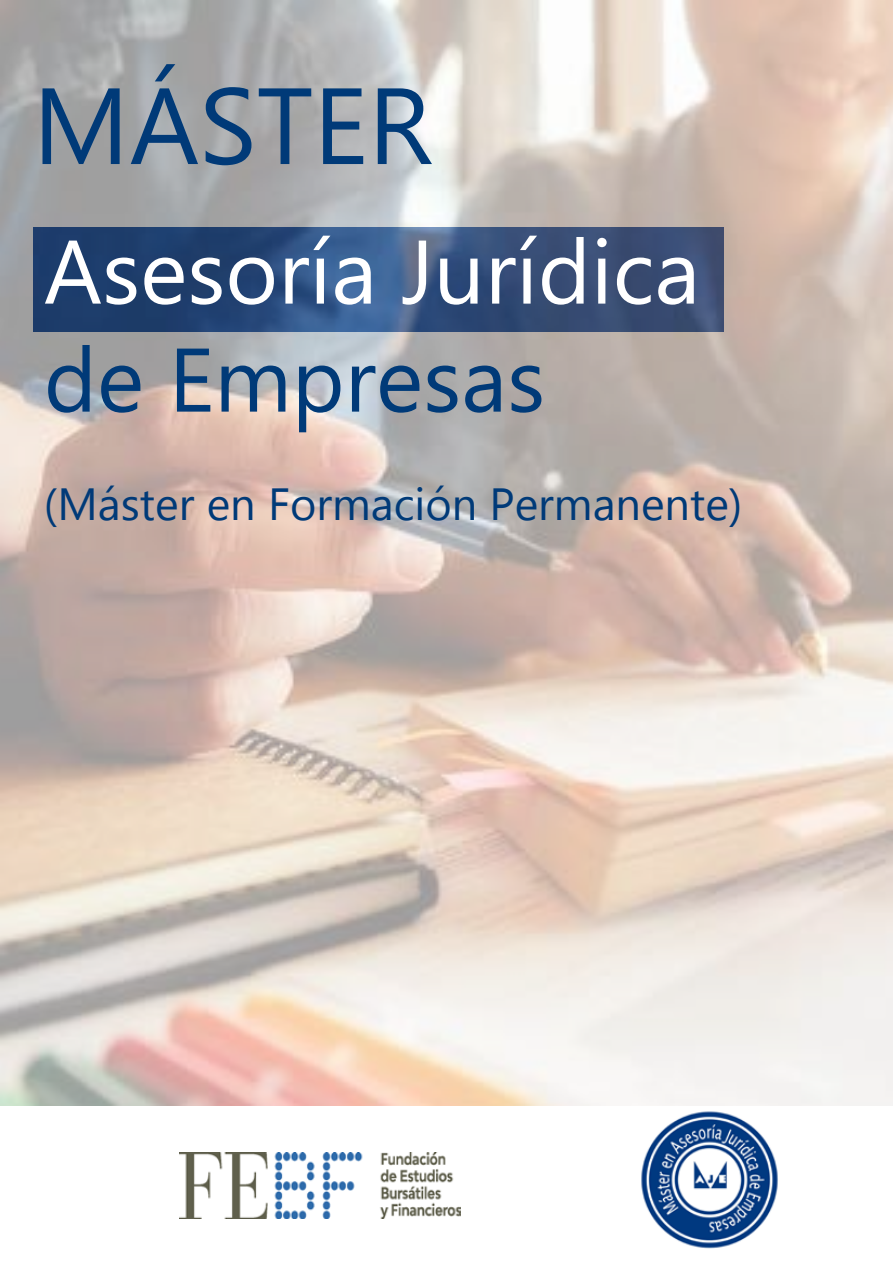
<style>
.page{position:relative;width:893px;height:1263px;background:#fff}
.page>*{position:absolute;margin:0;border:0;box-sizing:border-box;transform-origin:0 0}
.t1{font:108px "Microsoft New Tai Lue";color:#003a78}
.t2{font:90px "Microsoft New Tai Lue";color:#fff}
.t3{font:90px "Microsoft New Tai Lue";color:#003a78}
.t4{font:45px "Microsoft New Tai Lue";color:#003a78}
</style>
<div class="page">
<img style="left:0;top:0;width:893px;height:1106px">
<img style="left:180px;top:1152px;width:280px;height:66px">
<img style="left:641px;top:1111px;width:137px;height:138px">
<h1 class="t1" style="left:33px;top:64px;width:401px">MÁSTER</h1>
<h2 class="t2" style="left:44px;top:220px;width:658px">Asesoría Jurídica</h2>
<h2 class="t3" style="left:44px;top:328px;width:503px">de Empresas</h2>
<p class="t4" style="left:44px;top:478px;width:700px">(Máster en Formación Permanente)</p>
</div>
